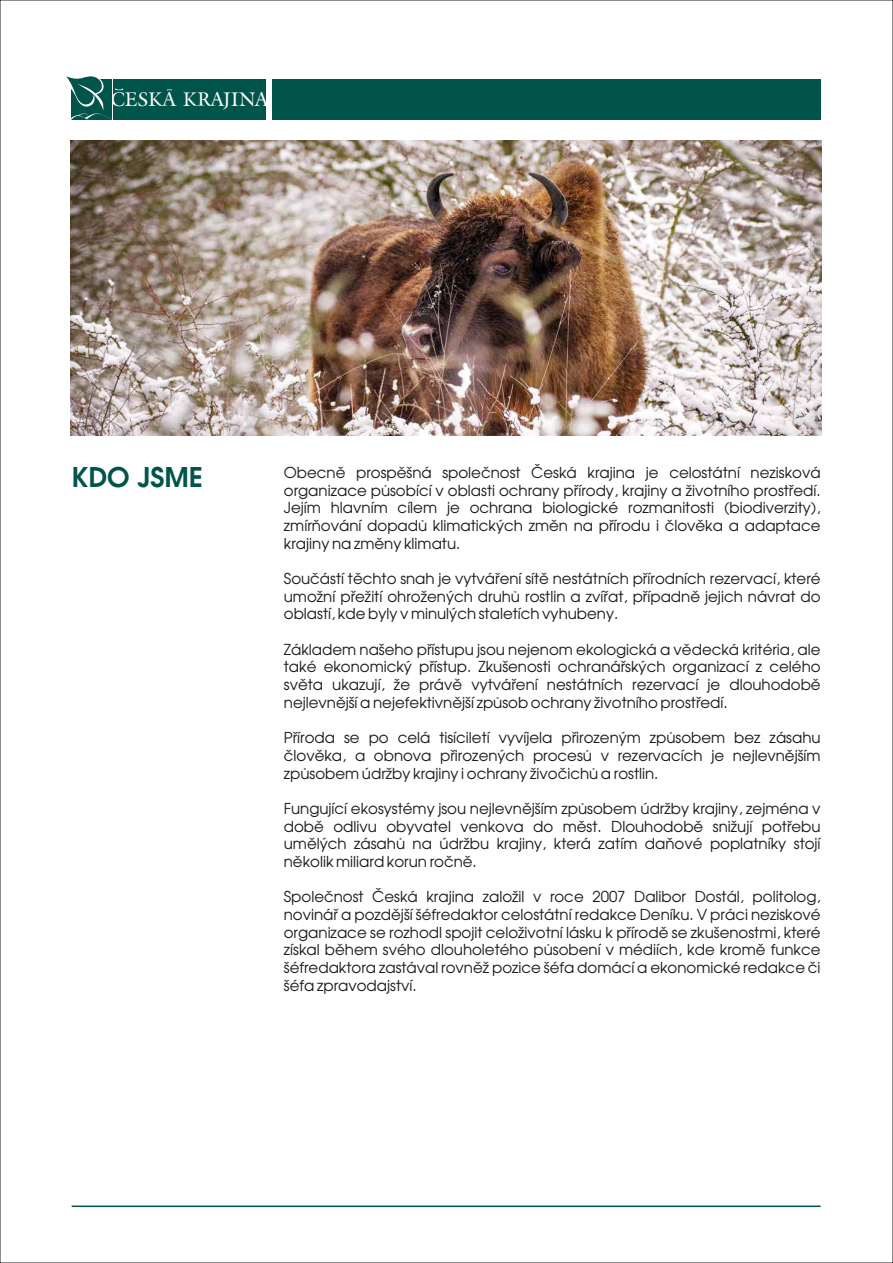
<style>
.page{position:relative;width:893px;height:1263px;background:#fff}
.page>*{position:absolute;margin:0;border:0;box-sizing:border-box;transform-origin:0 0}
.t1{font:700 27px "Avalon";color:#00544a}
.t2{font:19.5px "Galliard ITCCE";letter-spacing:-.02em;color:#fff}
.t3{font:15px/17.7px "Avalon";color:#1f1a17;text-align:justify}
</style>
<div class="page">
<div style="left:272px;top:79px;width:548px;height:40px;background:#00544a"></div>
<div style="left:113px;top:79px;width:152px;height:40px;background:#00544a"></div>
<svg style="left:66px;top:76px;width:57px;height:44px"></svg>
<hr style="left:72px;top:1205px;width:749px;height:2px;background:#00544a">
<img style="left:70px;top:141px;width:751px;height:294px">
<h2 class="t2" style="left:111px;top:91px;width:159px">CESKA KRAJINA</h2>
<h1 class="t1" style="left:72px;top:466px;width:133px">KDO JSME</h1>
<p class="t3" style="left:284px;top:465px;width:538px">Obecně prospěšná společnost Česká krajina je celostátní nezisková organizace působící v oblasti ochrany přírody, krajiny a životního prostředí.<br>Jejím hlavním cílem je ochrana biologické rozmanitosti (biodiverzity), zmírňování dopadů klimatických změn na přírodu i člověka a adaptace krajiny na změny klimatu.</p>
<p class="t3" style="left:284px;top:571px;width:538px">Součástí těchto snah je vytváření sítě nestátních přírodních rezervací, které umožní přežití ohrožených druhů rostlin a zvířat, případně jejich návrat do oblastí, kde byly v minulých staletích vyhubeny.</p>
<p class="t3" style="left:284px;top:641px;width:538px">Základem našeho přístupu jsou nejenom ekologická a vědecká kritéria, ale také ekonomický přístup. Zkušenosti ochranářských organizací z celého světa ukazují, že právě vytváření nestátních rezervací je dlouhodobě nejlevnější a nejefektivnější způsob ochrany životního prostředí.</p>
<p class="t3" style="left:284px;top:730px;width:538px">Příroda se po celá tisíciletí vyvíjela přirozeným způsobem bez zásahu člověka, a obnova přirozených procesů v rezervacích je nejlevnějším způsobem údržby krajiny i ochrany živočichů a rostlin.</p>
<p class="t3" style="left:284px;top:801px;width:538px">Fungující ekosystémy jsou nejlevnějším způsobem údržby krajiny, zejména v době odlivu obyvatel venkova do měst. Dlouhodobě snižují potřebu umělých zásahů na údržbu krajiny, která zatím daňové poplatníky stojí několik miliard korun ročně.</p>
<p class="t3" style="left:284px;top:889px;width:538px">Společnost Česká krajina založil v roce 2007 Dalibor Dostál, politolog, novinář a pozdější šéfredaktor celostátní redakce Deníku. V práci neziskové organizace se rozhodl spojit celoživotní lásku k přírodě se zkušenostmi, které získal během svého dlouholetého působení v médiích, kde kromě funkce šéfredaktora zastával rovněž pozice šéfa domácí a ekonomické redakce či šéfa zpravodajství.</p>
</div>
